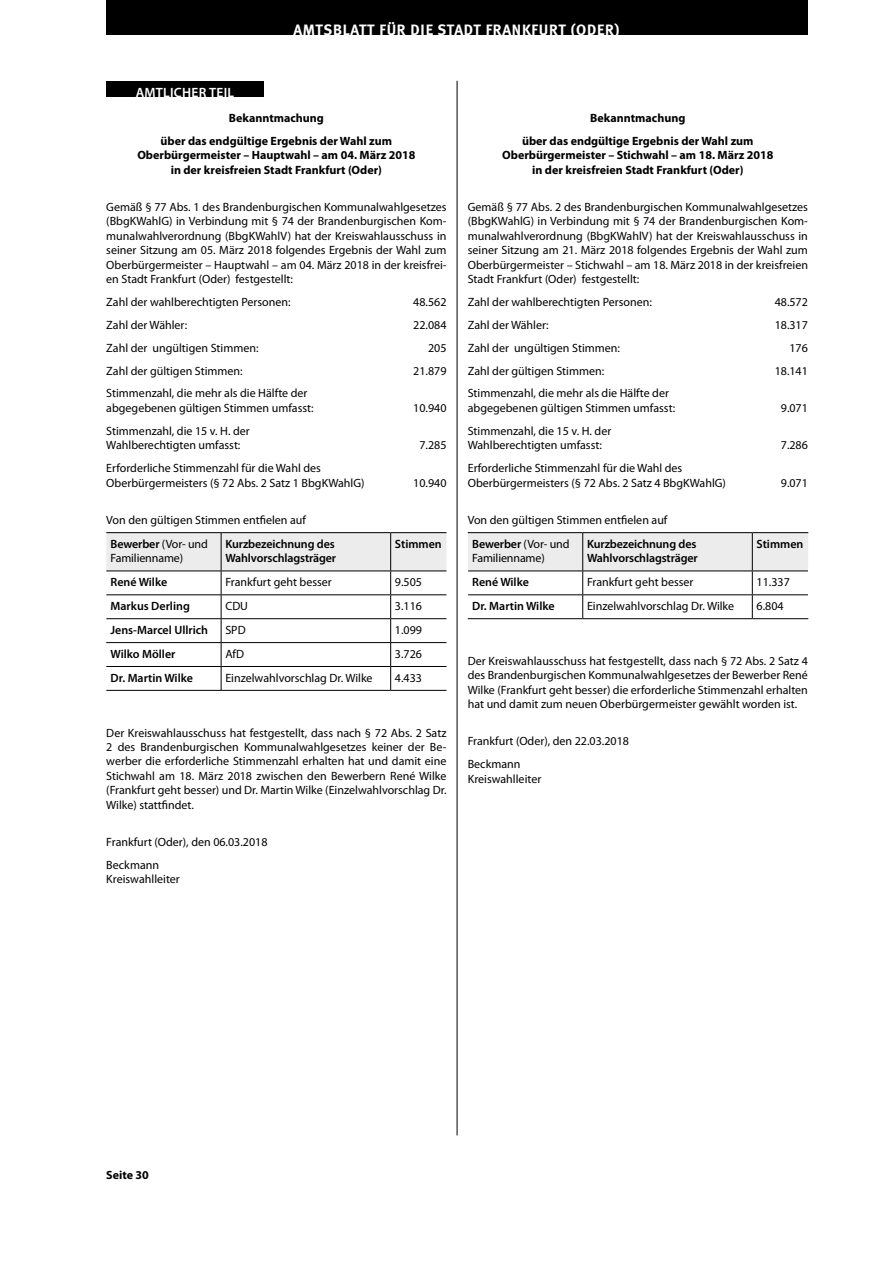
<style>
.page{position:relative;width:893px;height:1263px;background:#fff}
.page>*{position:absolute;margin:0;border:0;box-sizing:border-box;transform-origin:0 0}
.t1{font:700 15px "Meta";letter-spacing:.05em;color:#fff}
.t2{font:600 13.5px "Myriad Pro";letter-spacing:.02em;color:#fff}
.t3{font:12px/14.4px "Myriad Pro";color:#000}
.t4{font:700 12px/23px "Myriad Pro";color:#000;text-align:center}
.t5{font:600 12px/14.4px "Myriad Pro";letter-spacing:-.01em;color:#000}
.s1{font-weight:600}
</style>
<div class="page">
<div style="left:106px;top:0;width:702px;height:35px;background:#000"></div>
<div style="left:106px;top:81px;width:158px;height:16px;background:#000"></div>
<hr style="left:457px;top:81px;width:1px;height:1054px;background:#000">
<svg style="left:106px;top:533px;width:340px;height:157px"></svg>
<hr style="left:106px;top:690px;width:115px;height:1px;background:#000">
<hr style="left:221px;top:690px;width:170px;height:1px;background:#000">
<hr style="left:391px;top:690px;width:55px;height:1px;background:#000">
<hr style="left:106px;top:532px;width:115px;height:1px;background:#000">
<hr style="left:221px;top:532px;width:170px;height:1px;background:#000">
<hr style="left:391px;top:532px;width:55px;height:1px;background:#000">
<svg style="left:468px;top:533px;width:340px;height:85px"></svg>
<hr style="left:468px;top:532px;width:115px;height:1px;background:#000">
<hr style="left:583px;top:532px;width:169px;height:1px;background:#000">
<hr style="left:752px;top:532px;width:56px;height:1px;background:#000">
<hr style="left:468px;top:618px;width:115px;height:1px;background:#000">
<hr style="left:583px;top:618px;width:169px;height:1px;background:#000">
<hr style="left:752px;top:618px;width:56px;height:1px;background:#000">
<p class="t1" style="left:293px;top:21px;width:328px">AMTSBLATT FÜR DIE STADT FRANKFURT (ODER)</p>
<p class="t2" style="left:136px;top:83px;width:100px">AMTLICHER TEIL</p>
<p class="t4" style="left:161px;top:106px;width:233px">Bekanntmachung<br>über das endgültige Ergebnis der Wahl zum</p>
<p class="t4" style="left:137px;top:148px;width:280px;line-height:14.4px">Oberbürgermeister – Hauptwahl – am 04. März 2018 in der kreisfreien Stadt Frankfurt (Oder)</p>
<p class="t3" style="left:106px;top:199px;width:342px;text-align:justify">Gemäß § 77 Abs. 1 des Brandenburgischen Kommunalwahlgesetzes (BbgKWahlG) in Verbindung mit § 74 der Brandenburgischen Kom&shy;munalwahlverordnung (BbgKWahlV) hat der Kreiswahlausschuss in seiner Sitzung am 05. März 2018 folgendes Ergebnis der Wahl zum Oberbürgermeister – Hauptwahl – am 04. März 2018 in der kreisfrei&shy;en Stadt Frankfurt (Oder) festgestellt:</p>
<p class="t3" style="left:106px;top:294px;width:186px">Zahl der wahlberechtigten Personen:</p>
<p class="t3" style="left:413px;top:294px;width:35px">48.562</p>
<p class="t3" style="left:106px;top:317px;width:82px">Zahl der Wähler:</p>
<p class="t3" style="left:413px;top:317px;width:35px">22.084</p>
<p class="t3" style="left:106px;top:340px;width:154px">Zahl der ungültigen Stimmen:</p>
<p class="t3" style="left:428px;top:340px;width:20px">205</p>
<p class="t3" style="left:106px;top:363px;width:138px">Zahl der gültigen Stimmen:</p>
<p class="t3" style="left:413px;top:363px;width:35px">21.879</p>
<p class="t3" style="left:106px;top:386px;width:209px">Stimmenzahl, die mehr als die Hälfte der abgegebenen gültigen Stimmen umfasst:</p>
<p class="t3" style="left:413px;top:400px;width:35px">10.940</p>
<p class="t4" style="left:522px;top:106px;width:233px">Bekanntmachung<br>über das endgültige Ergebnis der Wahl zum</p>
<p class="t4" style="left:502px;top:148px;width:273px;line-height:14.4px">Oberbürgermeister – Stichwahl – am 18. März 2018 in der kreisfreien Stadt Frankfurt (Oder)</p>
<p class="t3" style="left:468px;top:199px;width:342px;text-align:justify">Gemäß § 77 Abs. 2 des Brandenburgischen Kommunalwahlgesetzes (BbgKWahlG) in Verbindung mit § 74 der Brandenburgischen Kom&shy;munalwahlverordnung (BbgKWahlV) hat der Kreiswahlausschuss in seiner Sitzung am 21. März 2018 folgendes Ergebnis der Wahl zum Oberbürgermeister – Stichwahl – am 18. März 2018 in der kreisfreien Stadt Frankfurt (Oder) festgestellt:</p>
<p class="t3" style="left:468px;top:294px;width:186px">Zahl der wahlberechtigten Personen:</p>
<p class="t3" style="left:775px;top:294px;width:35px">48.572</p>
<p class="t3" style="left:468px;top:317px;width:82px">Zahl der Wähler:</p>
<p class="t3" style="left:775px;top:317px;width:35px">18.317</p>
<p class="t3" style="left:468px;top:340px;width:154px">Zahl der ungültigen Stimmen:</p>
<p class="t3" style="left:789px;top:340px;width:20px">176</p>
<p class="t3" style="left:468px;top:363px;width:138px">Zahl der gültigen Stimmen:</p>
<p class="t3" style="left:775px;top:363px;width:35px">18.141</p>
<p class="t3" style="left:468px;top:386px;width:209px">Stimmenzahl, die mehr als die Hälfte der abgegebenen gültigen Stimmen umfasst:</p>
<p class="t3" style="left:781px;top:400px;width:29px">9.071</p>
<p class="t3" style="left:106px;top:423px;width:145px">Stimmenzahl, die 15 v. H. der<br>Wahlberechtigten umfasst:</p>
<p class="t3" style="left:419px;top:438px;width:29px">7.285</p>
<p class="t3" style="left:468px;top:423px;width:145px">Stimmenzahl, die 15 v. H. der<br>Wahlberechtigten umfasst:</p>
<p class="t3" style="left:781px;top:438px;width:29px">7.286</p>
<p class="t3" style="left:106px;top:461px;width:260px">Erforderliche Stimmenzahl für die Wahl des<br>Oberbürgermeisters (§ 72 Abs. 2 Satz 1 BbgKWahlG)</p>
<p class="t3" style="left:413px;top:475px;width:35px">10.940</p>
<p class="t3" style="left:468px;top:461px;width:260px">Erforderliche Stimmenzahl für die Wahl des<br>Oberbürgermeisters (§ 72 Abs. 2 Satz 4 BbgKWahlG)</p>
<p class="t3" style="left:781px;top:475px;width:29px">9.071</p>
<p class="t3" style="left:111px;top:507px;width:197px;line-height:24.2px;text-indent:-4px">Von den gültigen Stimmen entfielen auf<br><span class="s1">Bewerber</span> (Vor- und</p>
<p class="t3" style="left:111px;top:551px;width:74px">Familienname)</p>
<p class="t5" style="left:225px;top:536px;width:112px">Kurzbezeichnung des<br>Wahlvorschlagsträger</p>
<p class="t5" style="left:395px;top:536px;width:48px">Stimmen</p>
<p class="t3" style="left:472px;top:507px;width:197px;line-height:24.2px;text-indent:-4px">Von den gültigen Stimmen entfielen auf<br><span class="s1">Bewerber</span> (Vor- und</p>
<p class="t3" style="left:472px;top:551px;width:74px">Familienname)</p>
<p class="t5" style="left:587px;top:536px;width:112px">Kurzbezeichnung des<br>Wahlvorschlagsträger</p>
<p class="t5" style="left:757px;top:536px;width:48px">Stimmen</p>
<p class="t5" style="left:111px;top:575px;width:58px">René Wilke</p>
<p class="t3" style="left:225px;top:575px;width:108px">Frankfurt geht besser</p>
<p class="t3" style="left:395px;top:575px;width:29px">9.505</p>
<p class="t5" style="left:111px;top:599px;width:81px">Markus Derling</p>
<p class="t3" style="left:225px;top:599px;width:24px">CDU</p>
<p class="t3" style="left:395px;top:599px;width:29px">3.116</p>
<p class="t5" style="left:111px;top:622px;width:99px">Jens-Marcel Ullrich</p>
<p class="t3" style="left:225px;top:623px;width:22px">SPD</p>
<p class="t3" style="left:395px;top:623px;width:29px">1.099</p>
<p class="t5" style="left:111px;top:646px;width:66px">Wilko Möller</p>
<p class="t3" style="left:225px;top:646px;width:20px">AfD</p>
<p class="t3" style="left:395px;top:646px;width:29px">3.726</p>
<p class="t5" style="left:111px;top:670px;width:84px">Dr. Martin Wilke</p>
<p class="t3" style="left:225px;top:670px;width:149px">Einzelwahlvorschlag Dr. Wilke</p>
<p class="t3" style="left:395px;top:670px;width:29px">4.433</p>
<p class="t3" style="left:106px;top:725px;width:342px;text-align:justify">Der Kreiswahlausschuss hat festgestellt, dass nach § 72 Abs. 2 Satz 2 des Brandenburgischen Kommunalwahlgesetzes keiner der Be&shy;werber die erforderliche Stimmenzahl erhalten hat und damit eine Stichwahl am 18. März 2018 zwischen den Bewerbern René Wilke (Frankfurt geht besser) und Dr. Martin Wilke (Einzelwahlvorschlag Dr.<br>Wilke) stattfindet.</p>
<p class="t3" style="left:106px;top:830px;width:163px;line-height:23px">Frankfurt (Oder), den 06.03.2018<br>Beckmann</p>
<p class="t3" style="left:106px;top:872px;width:75px">Kreiswahlleiter</p>
<p class="t5" style="left:472px;top:575px;width:58px">René Wilke</p>
<p class="t3" style="left:587px;top:575px;width:108px">Frankfurt geht besser</p>
<p class="t3" style="left:757px;top:575px;width:35px">11.337</p>
<p class="t5" style="left:472px;top:599px;width:84px">Dr. Martin Wilke</p>
<p class="t3" style="left:587px;top:599px;width:149px">Einzelwahlvorschlag Dr. Wilke</p>
<p class="t3" style="left:757px;top:599px;width:29px">6.804</p>
<p class="t3" style="left:468px;top:653px;width:342px;text-align:justify">Der Kreiswahlausschuss hat festgestellt, dass nach § 72 Abs. 2 Satz 4 des Brandenburgischen Kommunalwahlgesetzes der Bewerber René Wilke (Frankfurt geht besser) die erforderliche Stimmenzahl erhalten hat und damit zum neuen Oberbürgermeister gewählt worden ist.</p>
<p class="t3" style="left:468px;top:730px;width:163px;line-height:23px">Frankfurt (Oder), den 22.03.2018<br>Beckmann</p>
<p class="t3" style="left:468px;top:771px;width:75px">Kreiswahlleiter</p>
<p class="t4" style="left:106px;top:1163px;width:44px">Seite 30</p>
</div>
